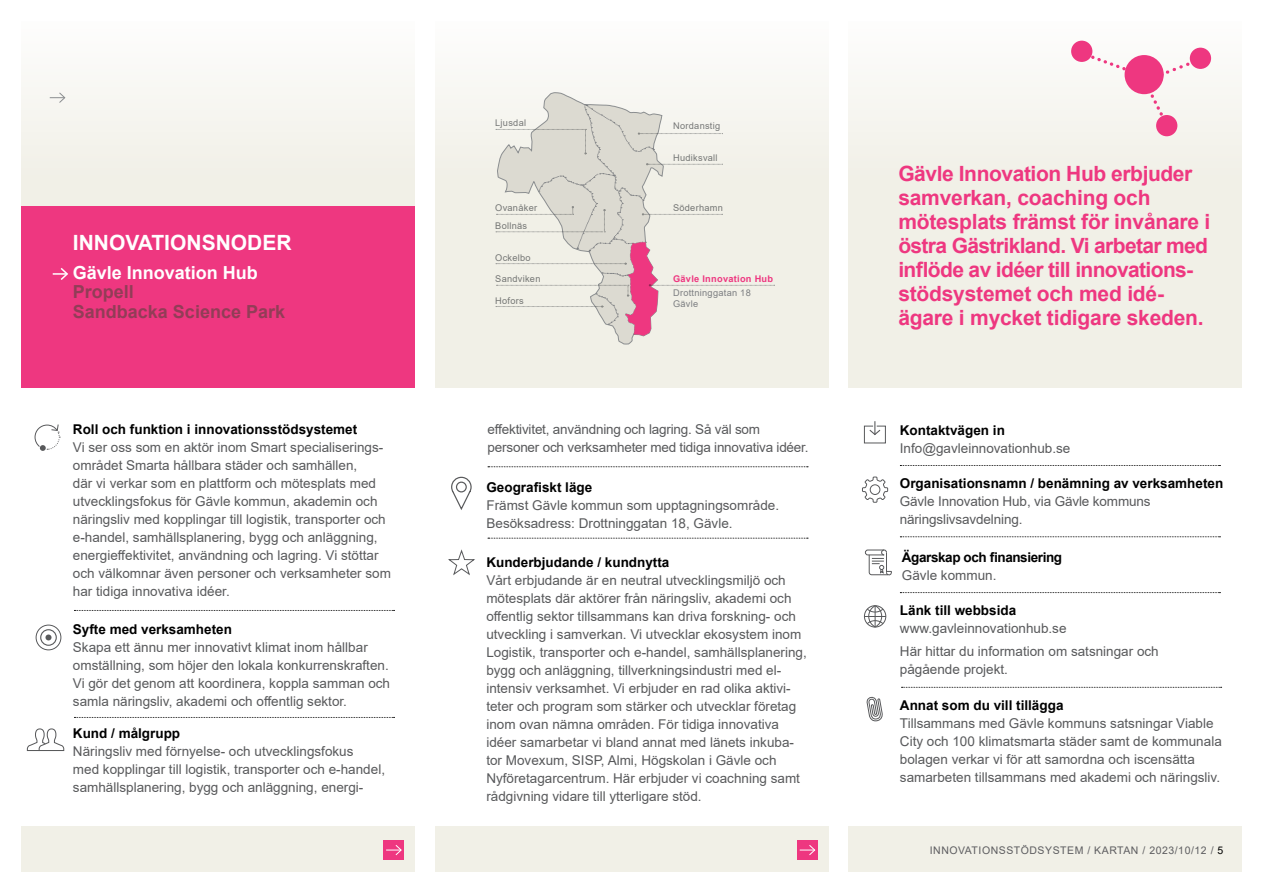
<style>
.page{position:relative;width:1263px;height:893px;background:#fff}
.page>*{position:absolute;margin:0;border:0;box-sizing:border-box;transform-origin:0 0}
.t1{font:700 21px/24px "Arial";letter-spacing:-.01em;color:#ee3780}
.t2{font:700 21px "Arial";color:#fff}
.t3{font:700 18px "Arial";color:#923d57}
.t4{font:700 18px "Arial";color:#fff}
.t5{font:13.5px/18px "Arial";color:#58595b}
.t6{font:700 13.5px "Arial";color:#000}
.t7{font:700 13.5px "Arial";letter-spacing:-.03em;color:#000}
.t8{font:10.5px "Arial";letter-spacing:.05em;color:#5d5d60}
.t9{font:9.3px "Arial";letter-spacing:.03em;color:#7c7e81}
.t10{font:700 9.3px "Arial";letter-spacing:.03em;color:#ee3780}
.s1{color:#000}
</style>
<div class="page">
<div style="left:848px;top:827px;width:394px;height:45px;background:#f1f0e7"></div>
<div style="left:435px;top:827px;width:393px;height:45px;background:#f1f0e7"></div>
<div style="left:21px;top:827px;width:394px;height:45px;background:#f1f0e7"></div>
<div style="left:435px;top:21px;width:393px;height:367px;background:linear-gradient(to right,#f6f5ef,#f6f5f0)"></div>
<div style="left:21px;top:21px;width:394px;height:367px;background:#f6f5f0"></div>
<div style="left:848px;top:21px;width:394px;height:367px;background:linear-gradient(to bottom,#f9f8f5,#eeede2)"></div>
<div style="left:21px;top:206px;width:394px;height:182px;background:#ee3780"></div>
<svg style="left:53px;top:268px;width:15px;height:12px"></svg>
<svg style="left:50px;top:92px;width:16px;height:11px"></svg>
<svg style="left:34px;top:424px;width:26px;height:27px"></svg>
<div style="left:36px;top:625px;width:25px;height:25px;border:1px solid #58595b;border-radius:50%"></div>
<div style="left:40px;top:629px;width:17px;height:17px;border:1px solid #58595b;border-radius:50%"></div>
<div style="left:45px;top:634px;width:7px;height:6px;background:#58595b;border-radius:50%"></div>
<svg style="left:74px;top:610px;width:320px;height:1px"></svg>
<svg style="left:488px;top:538px;width:320px;height:1px"></svg>
<svg style="left:900px;top:592px;width:320px;height:1px"></svg>
<svg style="left:901px;top:687px;width:321px;height:1px"></svg>
<svg style="left:74px;top:717px;width:320px;height:1px"></svg>
<svg style="left:26px;top:728px;width:39px;height:23px"></svg>
<svg style="left:451px;top:476px;width:21px;height:34px"></svg>
<div style="left:384px;top:841px;width:20px;height:19px;background:#ee3780"></div>
<div style="left:797px;top:841px;width:20px;height:19px;background:#ee3780"></div>
<svg style="left:386px;top:845px;width:16px;height:11px"></svg>
<svg style="left:800px;top:845px;width:16px;height:11px"></svg>
<svg style="left:448px;top:550px;width:27px;height:26px"></svg>
<svg style="left:863px;top:421px;width:23px;height:23px"></svg>
<svg style="left:864px;top:605px;width:22px;height:23px"></svg>
<svg style="left:866px;top:696px;width:17px;height:26px"></svg>
<svg style="left:496px;top:92px;width:279px;height:252px;background:#e9e3dd"></svg>
<svg style="left:862px;top:476px;width:26px;height:27px"></svg>
<svg style="left:864px;top:549px;width:28px;height:27px"></svg>
<div style="left:1071px;top:41px;width:21px;height:21px;background:#ee3780;border-radius:50%"></div>
<div style="left:1190px;top:48px;width:21px;height:21px;background:#ee3780;border-radius:50%"></div>
<div style="left:1156px;top:115px;width:21px;height:21px;background:#ee3780;border-radius:50%"></div>
<div style="left:1124px;top:55px;width:40px;height:39px;background:#ee3780;border-radius:50%"></div>
<svg style="left:1142px;top:59px;width:53px;height:62px"></svg>
<svg style="left:1087px;top:53px;width:44px;height:21px"></svg>
<svg style="left:900px;top:536px;width:320px;height:1px"></svg>
<svg style="left:900px;top:465px;width:320px;height:1px"></svg>
<svg style="left:488px;top:466px;width:320px;height:1px"></svg>
<p class="t2" style="left:73px;top:228px;width:220px">INNOVATIONSNODER</p>
<p class="t4" style="left:73px;top:260px;width:187px">Gävle Innovation Hub</p>
<p class="t3" style="left:73px;top:279px;width:63px">Propell</p>
<p class="t3" style="left:73px;top:299px;width:214px">Sandbacka Science Park</p>
<p class="t6" style="left:73px;top:420px;width:286px">Roll och funktion i innovationsstödsystemet</p>
<p class="t5" style="left:73px;top:438px;width:320px">Vi ser oss som en aktör inom Smart specialiserings&shy;området Smarta hållbara städer och samhällen,<br>där vi verkar som en plattform och mötesplats med utvecklingsfokus för Gävle kommun, akademin och näringsliv med kopplingar till logistik, transporter och e-handel, samhällsplanering, bygg och anläggning, energieffektivitet, användning och lagring. Vi stöttar och välkomnar även personer och verksamheter som har tidiga innovativa idéer.</p>
<p class="t6" style="left:73px;top:620px;width:161px">Syfte med verksamheten</p>
<p class="t5" style="left:73px;top:639px;width:319px">Skapa ett ännu mer innovativt klimat inom hållbar omställning, som höjer den lokala konkurrenskraften.<br>Vi gör det genom att koordinera, koppla samman och samla näringsliv, akademi och offentlig sektor.</p>
<p class="t6" style="left:73px;top:724px;width:109px">Kund / målgrupp</p>
<p class="t5" style="left:73px;top:742px;width:314px">Näringsliv med förnyelse- och utvecklingsfokus<br>med kopplingar till logistik, transporter och e-handel, samhällsplanering, bygg och anläggning, energi-</p>
<p class="t9" style="left:495px;top:116px;width:32px">Ljusdal</p>
<p class="t9" style="left:495px;top:201px;width:43px">Ovanåker</p>
<p class="t9" style="left:495px;top:219px;width:33px">Bollnäs</p>
<p class="t9" style="left:495px;top:251px;width:37px">Ockelbo</p>
<p class="t9" style="left:495px;top:272px;width:47px">Sandviken</p>
<p class="t9" style="left:495px;top:294px;width:30px">Hofors</p>
<p class="t9" style="left:673px;top:119px;width:49px">Nordanstig</p>
<p class="t9" style="left:673px;top:151px;width:46px">Hudiksvall</p>
<p class="t9" style="left:673px;top:201px;width:51px">Söderhamn</p>
<p class="t10" style="left:673px;top:272px;width:102px">Gävle Innovation Hub</p>
<p class="t9" style="left:673px;top:286px;width:79px">Drottninggatan 18</p>
<p class="t9" style="left:673px;top:297px;width:27px">Gävle</p>
<p class="t5" style="left:488px;top:420px;width:322px">effektivitet, användning och lagring. Så väl som personer och verksamheter med tidiga innovativa idéer.</p>
<p class="t6" style="left:486px;top:478px;width:107px">Geografiskt läge</p>
<p class="t5" style="left:486px;top:496px;width:294px">Främst Gävle kommun som upptagningsområde.</p>
<p class="t5" style="left:486px;top:514px;width:248px">Besöksadress: Drottninggatan 18, Gävle.</p>
<p class="t6" style="left:486px;top:553px;width:185px">Kunderbjudande / kundnytta</p>
<p class="t5" style="left:486px;top:571px;width:322px">Vårt erbjudande är en neutral utvecklingsmiljö och mötesplats där aktörer från näringsliv, akademi och offentlig sektor tillsammans kan driva forskning- och utveckling i samverkan. Vi utvecklar ekosystem inom Logistik, transporter och e-handel, samhällsplanering, bygg och anläggning, tillverkningsindustri med el&shy;intensiv verksamhet. Vi erbjuder en rad olika aktivi&shy;teter och program som stärker och utvecklar företag inom ovan nämna områden. För tidiga innovativa idéer samarbetar vi bland annat med länets inkuba&shy;tor Movexum, SISP, Almi, Högskolan i Gävle och Nyföretagarcentrum. Här erbjuder vi coachning samt rådgivning vidare till ytterligare stöd.</p>
<p class="t1" style="left:898px;top:162px;width:314px">Gävle Innovation Hub erbjuder samverkan, coaching och mötesplats främst för invånare i östra Gästrikland. Vi arbetar med inflöde av idéer till innovations&shy;stödsystemet och med idé&shy;ägare i mycket tidigare skeden.</p>
<p class="t6" style="left:900px;top:420px;width:107px">Kontaktvägen in</p>
<p class="t5" style="left:900px;top:439px;width:172px">Info@gavleinnovationhub.se</p>
<p class="t6" style="left:900px;top:474px;width:325px">Organisationsnamn / benämning av verksamheten</p>
<p class="t5" style="left:900px;top:492px;width:252px">Gävle Innovation Hub, via Gävle kommuns näringslivsavdelning.</p>
<p class="t7" style="left:902px;top:548px;width:162px">Ägarskap och finansiering</p>
<p class="t5" style="left:902px;top:566px;width:96px">Gävle kommun.</p>
<p class="t6" style="left:900px;top:601px;width:118px">Länk till webbsida</p>
<p class="t5" style="left:900px;top:619px;width:168px">www.gavleinnovationhub.se</p>
<p class="t5" style="left:900px;top:642px;width:260px">Här hittar du information om satsningar och pågående projekt.</p>
<p class="t6" style="left:900px;top:696px;width:165px">Annat som du vill tillägga</p>
<p class="t5" style="left:900px;top:714px;width:323px">Tillsammans med Gävle kommuns satsningar Viable City och 100 klimatsmarta städer samt de kommunala bolagen verkar vi för att samordna och iscensätta samarbeten tillsammans med akademi och näringsliv.</p>
<p class="t8" style="left:930px;top:843px;width:295px">INNOVATIONSSTÖDSYSTEM / KARTAN / 2023/10/12 / <span class="s1">5</span></p>
</div>
